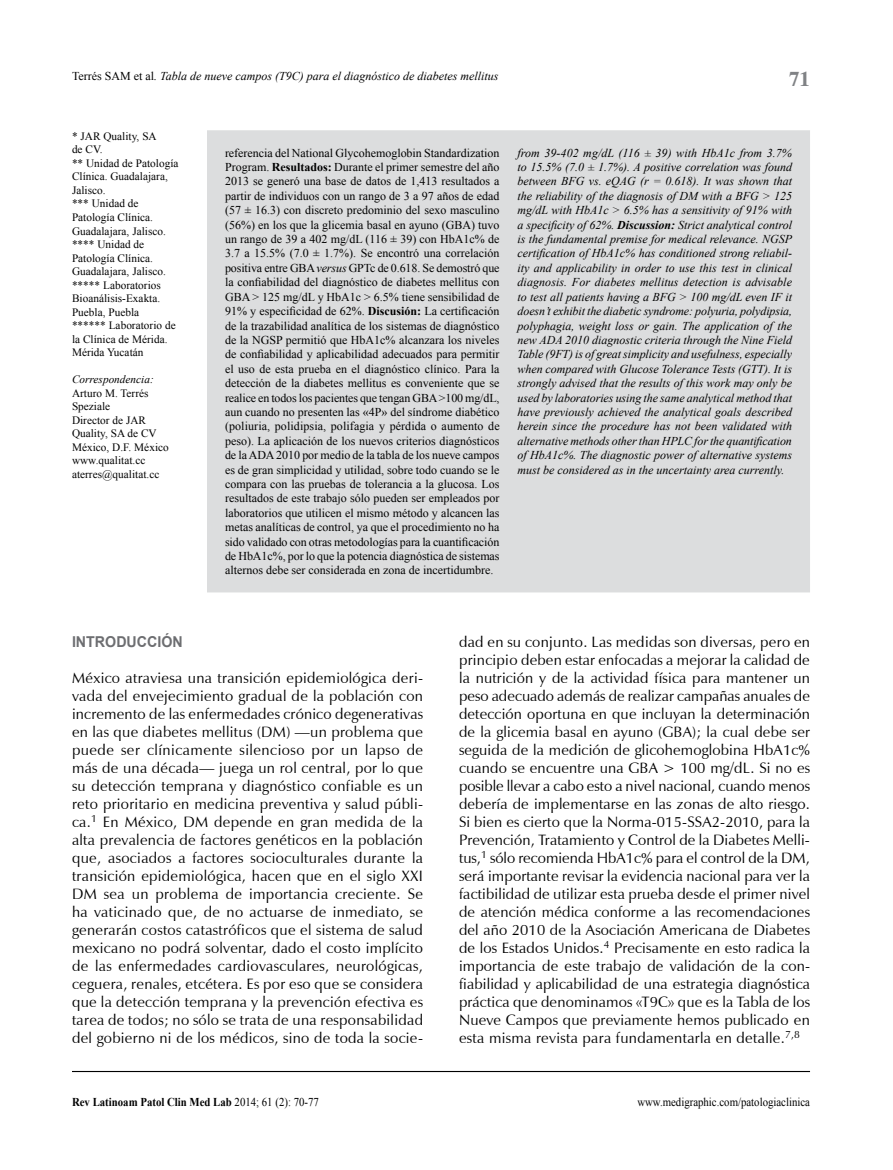
<style>
.page{position:relative;width:893px;height:1170px;background:#fff}
.page>*{position:absolute;margin:0;border:0;box-sizing:border-box;transform-origin:0 0}
.t1{font:700 21px "Times";color:#808285}
.t2{font:15px/18px "Zapf Humanist 601 BT";letter-spacing:.02em;color:#000;text-align:justify}
.t3{font:700 15px "Arial";color:#6d6e71;scale:.95 1}
.t4{font:12px/14.4px "Times New Roman";color:#000;text-align:justify}
.t5{font:italic 12px/14.4px "Times New Roman";color:#000;text-align:justify}
.t6{font:700 12px "Times New Roman";color:#000;scale:.9 1}
.t7{font:12px "Times New Roman";color:#000;scale:.9 1}
.t8{font:11.25px/13.5px "Times New Roman";color:#000}
.t9{font:italic 11.25px "Times New Roman";color:#000}
.s1{font-style:normal}
.s2{font-weight:700}
.s3{font-style:italic}
.s4{font-weight:400}
</style>
<div class="page">
<hr style="left:72px;top:1070px;width:738px;height:1px;background:#000">
<div style="left:207px;top:130px;width:603px;height:462px;background:#dcddde"></div>
<p class="t5" style="left:72px;top:69px;width:428px"><span class="s1">Terrés SAM et al</span>. Tabla de nueve campos (T9C) para el diagnóstico de diabetes mellitus</p>
<h1 class="t1" style="left:789px;top:67px;width:22px">71</h1>
<p class="t8" style="left:72px;top:129px;width:108px">* JAR Quality, SA<br>de CV.<br>** Unidad de Patología<br>Clínica. Guadalajara,<br>Jalisco.<br>*** Unidad de<br>Patología Clínica.<br>Guadalajara, Jalisco. **** Unidad de<br>Patología Clínica.<br>Guadalajara, Jalisco. ***** Laboratorios<br>Bioanálisis-Exakta.<br>Puebla, Puebla<br>****** Laboratorio de la Clínica de Mérida.<br>Mérida Yucatán</p>
<p class="t9" style="left:72px;top:371px;width:83px">Correspondencia:</p>
<p class="t8" style="left:72px;top:386px;width:98px">Arturo M. Terrés<br>Speziale<br>Director de JAR<br>Quality, SA de CV<br>México, D.F. México www.qualitat.cc aterres@qualitat.cc</p>
<p class="t4" style="left:225px;top:145px;width:276px">referencia del National Glycohemoglobin Standardization Program. <span class="s2">Resultados:</span> Durante el primer semestre del año 2013 se generó una base de datos de 1,413 resultados a partir de individuos con un rango de 3 a 97 años de edad (57 ± 16.3) con discreto predominio del sexo masculino (56%) en los que la glicemia basal en ayuno (GBA) tuvo un rango de 39 a 402 mg/dL (116 ± 39) con HbA1c% de 3.7 a 15.5% (7.0 ± 1.7%). Se encontró una correlación positiva entre GBA <span class="s3">versus</span> GPTc de 0.618. Se demostró que la confiabilidad del diagnóstico de diabetes mellitus con GBA &gt; 125 mg/dL y HbA1c &gt; 6.5% tiene sensibilidad de 91% y especificidad de 62%. <span class="s2">Discusión:</span> La certificación de la trazabilidad analítica de los sistemas de diagnóstico de la NGSP permitió que HbA1c% alcanzara los niveles de confiabilidad y aplicabilidad adecuados para permitir el uso de esta prueba en el diagnóstico clínico. Para la detección de la diabetes mellitus es conveniente que se realice en todos los pacientes que tengan GBA &gt;100 mg/dL, aun cuando no presenten las «4P» del síndrome diabético (poliuria, polidipsia, polifagia y pérdida o aumento de peso). La aplicación de los nuevos criterios diagnósticos de la ADA 2010 por medio de la tabla de los nueve campos es de gran simplicidad y utilidad, sobre todo cuando se le compara con las pruebas de tolerancia a la glucosa. Los resultados de este trabajo sólo pueden ser empleados por laboratorios que utilicen el mismo método y alcancen las metas analíticas de control, ya que el procedimiento no ha sido validado con otras metodologías para la cuantificación de HbA1c%, por lo que la potencia diagnóstica de sistemas alternos debe ser considerada en zona de incertidumbre.</p>
<p class="t5" style="left:518px;top:145px;width:276px">from 39-402 mg/dL (116 ± 39) with HbA1c from 3.7% to 15.5% (7.0 ± 1.7%). A positive correlation was found between BFG vs. eQAG (r = 0.618). It was shown that the reliability of the diagnosis of DM with a BFG &gt; 125 mg/dL with HbA1c &gt; 6.5% has a sensitivity of 91% with a specificity of 62%. <span class="s2">Discussion:</span> Strict analytical control is the fundamental premise for medical relevance. NGSP certification of HbA1c% has conditioned strong reliabil&shy;ity and applicability in order to use this test in clinical diagnosis. For diabetes mellitus detection is advisable to test all patients having a BFG &gt; 100 mg/dL even IF it doesn’t exhibit the diabetic syndrome: polyuria, polydipsia, polyphagia, weight loss or gain. The application of the new ADA 2010 diagnostic criteria through the Nine Field Table (9FT) is of great simplicity and usefulness, especially when compared with Glucose Tolerance Tests (GTT). It is strongly advised that the results of this work may only be used by laboratories using the same analytical method that have previously achieved the analytical goals described herein since the procedure has not been validated with alternative methods other than HPLC for the quantification of HbA1c%. The diagnostic power of alternative systems must be considered as in the uncertainty area currently.</p>
<p class="t3" style="left:72px;top:631px;width:118px">INTRODUCCIÓN</p>
<p class="t2" style="left:72px;top:668px;width:353px">México atraviesa una transición epidemiológica deri&shy;vada del envejecimiento gradual de la población con incremento de las enfermedades crónico degenerativas en las que diabetes mellitus (DM) —un problema que puede ser clínicamente silencioso por un lapso de más de una década— juega un rol central, por lo que su detección temprana y diagnóstico confiable es un reto prioritario en medicina preventiva y salud públi&shy;ca.<sup>1</sup> En México, DM depende en gran medida de la alta prevalencia de factores genéticos en la población que, asociados a factores socioculturales durante la transición epidemiológica, hacen que en el siglo XXI DM sea un problema de importancia creciente. Se ha vaticinado que, de no actuarse de inmediato, se generarán costos catastróficos que el sistema de salud mexicano no podrá solventar, dado el costo implícito de las enfermedades cardiovasculares, neurológicas, ceguera, renales, etcétera. Es por eso que se considera que la detección temprana y la prevención efectiva es tarea de todos; no sólo se trata de una responsabilidad del gobierno ni de los médicos, sino de toda la socie-</p>
<p class="t2" style="left:459px;top:632px;width:353px">dad en su conjunto. Las medidas son diversas, pero en principio deben estar enfocadas a mejorar la calidad de la nutrición y de la actividad física para mantener un peso adecuado además de realizar campañas anuales de detección oportuna en que incluyan la determinación de la glicemia basal en ayuno (GBA); la cual debe ser seguida de la medición de glicohemoglobina HbA1c% cuando se encuentre una GBA &gt; 100 mg/dL. Si no es posible llevar a cabo esto a nivel nacional, cuando menos debería de implementarse en las zonas de alto riesgo.<br>Si bien es cierto que la Norma-015-SSA2-2010, para la Prevención, Tratamiento y Control de la Diabetes Melli&shy;tus,<sup>1</sup> sólo recomienda HbA1c% para el control de la DM, será importante revisar la evidencia nacional para ver la factibilidad de utilizar esta prueba desde el primer nivel de atención médica conforme a las recomendaciones del año 2010 de la Asociación Americana de Diabetes de los Estados Unidos.<sup>4</sup> Precisamente en esto radica la importancia de este trabajo de validación de la con&shy;fiabilidad y aplicabilidad de una estrategia diagnóstica práctica que denominamos «T9C» que es la Tabla de los Nueve Campos que previamente hemos publicado en esta misma revista para fundamentarla en detalle.<sup>7,8</sup></p>
<p class="t6" style="left:72px;top:1094px;width:276px">Rev Latinoam Patol Clin Med Lab <span class="s4">2014; 61 (2): 70-77</span></p>
<p class="t7" style="left:637px;top:1094px;width:193px">www.medigraphic.com/patologiaclinica</p>
</div>
